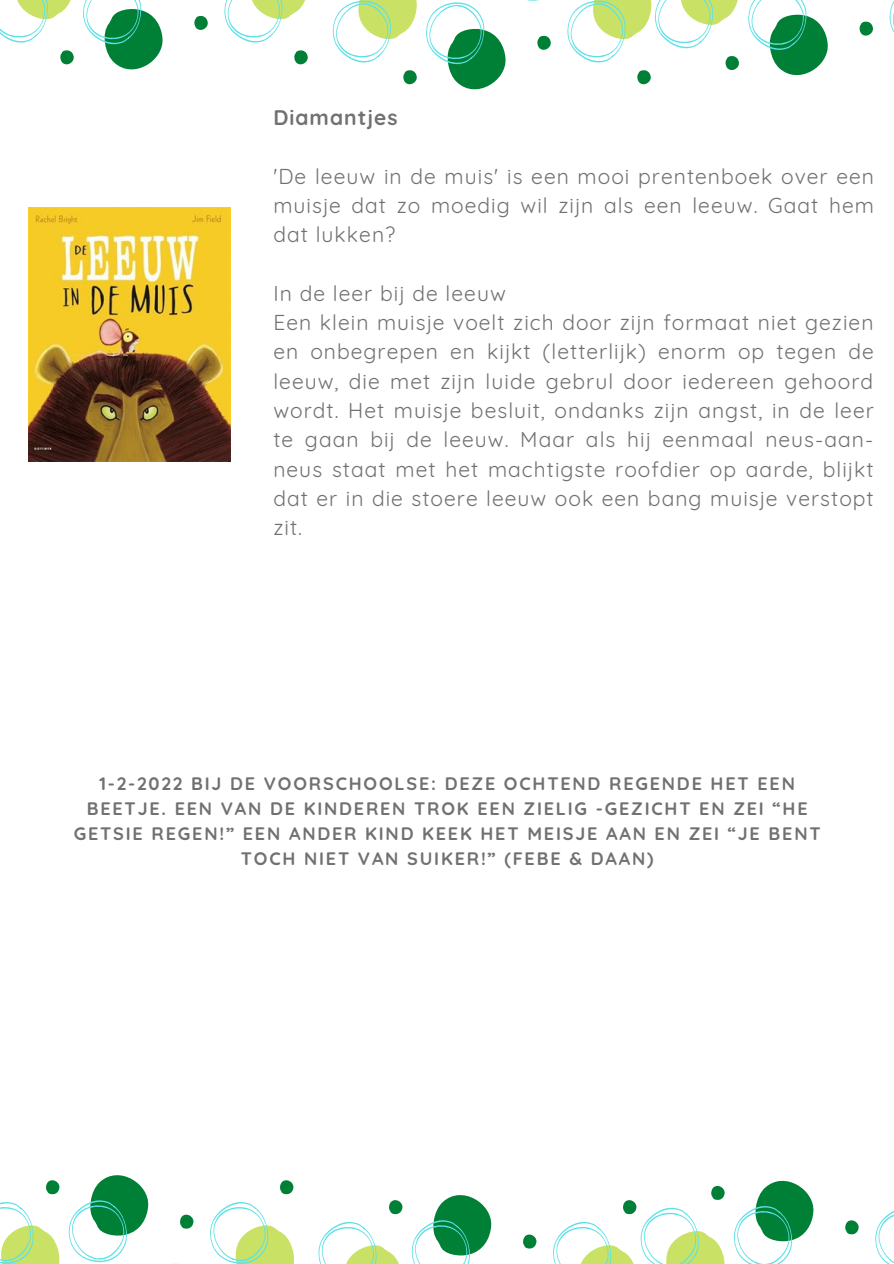
<style>
.page{position:relative;width:894px;height:1264px;background:#fff}
.page>*{position:absolute;margin:0;border:0;box-sizing:border-box;transform-origin:0 0}
.t1{font:21px/29.2px "Quicksand";letter-spacing:.05em;color:#717171;text-align:justify}
.t2{font:700 21px "Quicksand";letter-spacing:.05em;color:#717171}
.t3{font:700 18px/24.8px "Quicksand";letter-spacing:.1em;color:#717171;text-align:center}
</style>
<div class="page">
<svg style="left:889px;top:2px;width:4px;height:29px"></svg>
<svg style="left:859px;top:21px;width:14px;height:15px"></svg>
<svg style="left:748px;top:0;width:80px;height:75px"></svg>
<svg style="left:332px;top:0;width:407px;height:89px"></svg>
<svg style="left:294px;top:50px;width:14px;height:15px"></svg>
<svg style="left:224px;top:0;width:82px;height:43px"></svg>
<svg style="left:194px;top:16px;width:14px;height:14px"></svg>
<svg style="left:0;top:0;width:163px;height:69px"></svg>
<svg style="left:875px;top:1211px;width:18px;height:52px"></svg>
<svg style="left:845px;top:1220px;width:13px;height:14px"></svg>
<svg style="left:734px;top:1180px;width:80px;height:83px"></svg>
<svg style="left:553px;top:1185px;width:172px;height:78px"></svg>
<svg style="left:523px;top:1234px;width:13px;height:14px"></svg>
<svg style="left:389px;top:1200px;width:13px;height:14px"></svg>
<svg style="left:411px;top:1195px;width:81px;height:68px"></svg>
<svg style="left:318px;top:1222px;width:81px;height:41px"></svg>
<svg style="left:46px;top:1180px;width:14px;height:14px"></svg>
<svg style="left:68px;top:1175px;width:226px;height:88px"></svg>
<svg style="left:0;top:1202px;width:60px;height:61px"></svg>
<img style="left:28px;top:208px;width:202px;height:253px">
<p class="t2" style="left:273px;top:104px;width:126px">Diamantjes</p>
<p class="t1" style="left:273px;top:161px;width:602px">'De leeuw in de muis' is een mooi prentenboek over een muisje dat zo moedig wil zijn als een leeuw. Gaat hem dat lukken?</p>
<p class="t1" style="left:273px;top:278px;width:234px">In de leer bij de leeuw</p>
<p class="t1" style="left:273px;top:308px;width:601px">Een klein muisje voelt zich door zijn formaat niet gezien en onbegrepen en kijkt (letterlijk) enorm op tegen de leeuw, die met zijn luide gebrul door iedereen gehoord wordt. Het muisje besluit, ondanks zijn angst, in de leer te gaan bij de leeuw. Maar als hij eenmaal neus-aan&shy;neus staat met het machtigste roofdier op aarde, blijkt dat er in die stoere leeuw ook een bang muisje verstopt zit.</p>
<p class="t3" style="left:74px;top:771px;width:748px">1-2-2022 BIJ DE VOORSCHOOLSE: DEZE OCHTEND REGENDE HET EEN BEETJE. EEN VAN DE KINDEREN TROK EEN ZIELIG -GEZICHT EN ZEI “HE GETSIE REGEN!” EEN ANDER KIND KEEK HET MEISJE AAN EN ZEI “JE BENT TOCH NIET VAN SUIKER!” (FEBE &amp; DAAN)</p>
</div>
